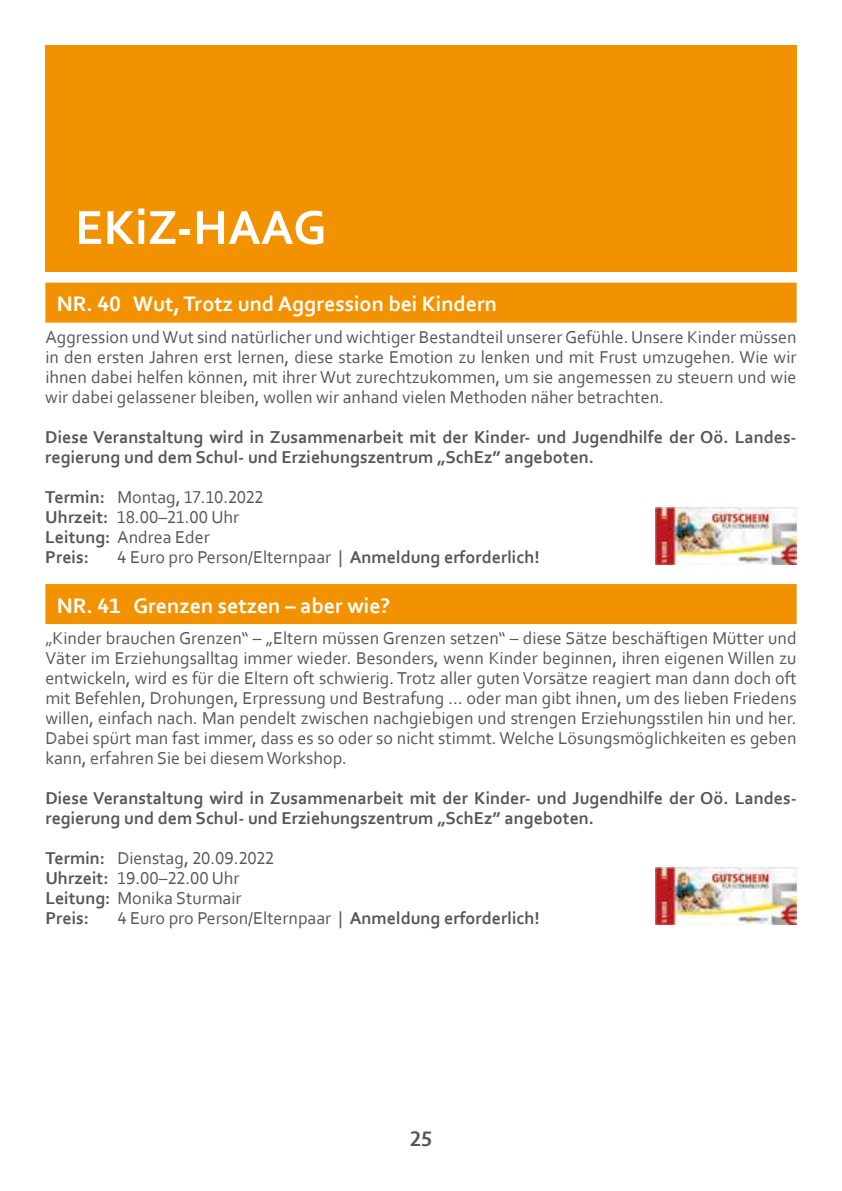
<style>
.page{position:relative;width:842px;height:1191px;background:#fff}
.page>*{position:absolute;margin:0;border:0;box-sizing:border-box;transform-origin:0 0}
.t1{font:700 50px "Corbel";color:#fff}
.t2{font:700 22px "Corbel";color:#fff}
.t3{font:700 22px "Corbel";color:#575756}
.t4{font:18px/20px "Corbel";color:#575756;text-align:justify}
.t5{font:700 18px/20px "Corbel";color:#575756}
.s1{font-weight:700}
</style>
<div class="page">
<div style="left:45px;top:45px;width:752px;height:227px;background:#f39200"></div>
<div style="left:45px;top:283px;width:752px;height:40px;background:#f39200"></div>
<div style="left:45px;top:584px;width:752px;height:40px;background:#f39200"></div>
<img style="left:655px;top:867px;width:141px;height:57px">
<img style="left:655px;top:507px;width:141px;height:57px">
<h1 class="t1" style="left:75px;top:196px;width:253px">EKiZ-HAAG</h1>
<p class="t2" style="left:57px;top:290px;width:442px">NR. 40 Wut, Trotz und Aggression bei Kindern</p>
<p class="t4" style="left:45px;top:326px;width:753px">Aggression undWut sind natürlicher und wichtiger Bestandteil unsererGefühle.Unsere Kinder müssen in den ersten Jahren erst lernen, diese starke Emotion zu lenken und mit Frust umzugehen. Wie wir ihnen dabei helfen können, mit ihrer Wut zurechtzukommen, um sie angemessen zu steuern und wie wir dabei gelassener bleiben, wollen wir anhand vielen Methoden näher betrachten.</p>
<p class="t5" style="left:45px;top:426px;width:753px">Diese Veranstaltung wird in Zusammenarbeit mit der Kinder- und Jugendhilfe der Oö. Landes&shy;regierung und dem Schul- und Erziehungszentrum „SchEz” angeboten.</p>
<p class="t4" style="left:45px;top:486px;width:220px;text-align:left"><span class="s1">Termin:</span> Montag, 17.10.2022<br><span class="s1">Uhrzeit:</span> 18.00–21.00 Uhr<br><span class="s1">Leitung:</span> Andrea Eder<br><span class="s1">Preis:</span></p>
<p class="t4" style="left:117px;top:546px;width:424px">4 Euro pro Person/Elternpaar | <span class="s1">Anmeldung erforderlich!</span></p>
<p class="t2" style="left:57px;top:592px;width:335px">NR. 41 Grenzen setzen – aber wie?</p>
<p class="t4" style="left:45px;top:627px;width:753px">„Kinder brauchen Grenzen“ – „Eltern müssen Grenzen setzen“ – diese Sätze beschäftigen Mütter und Väter im Erziehungsalltag immer wieder. Besonders, wenn Kinder beginnen, ihren eigenen Willen zu entwickeln, wird es für die Eltern oft schwierig. Trotz aller guten Vorsätze reagiert man dann doch oft mit Befehlen, Drohungen, Erpressung und Bestrafung … oder man gibt ihnen, um des lieben Friedens willen, einfach nach. Man pendelt zwischen nachgiebigen und strengen Erziehungsstilen hin und her.<br>Dabei spürt man fast immer, dass es so oder so nicht stimmt. Welche Lösungsmöglichkeiten es geben kann, erfahren Sie bei diesemWorkshop.</p>
<p class="t5" style="left:45px;top:787px;width:753px">Diese Veranstaltung wird in Zusammenarbeit mit der Kinder- und Jugendhilfe der Oö. Landes&shy;regierung und dem Schul- und Erziehungszentrum „SchEz” angeboten.</p>
<p class="t4" style="left:45px;top:847px;width:230px;text-align:left"><span class="s1">Termin:</span> Dienstag, 20.09.2022<br><span class="s1">Uhrzeit:</span> 19.00–22.00 Uhr<br><span class="s1">Leitung:</span> Monika Sturmair<br><span class="s1">Preis:</span></p>
<p class="t4" style="left:117px;top:907px;width:424px">4 Euro pro Person/Elternpaar | <span class="s1">Anmeldung erforderlich!</span></p>
<p class="t3" style="left:410px;top:1124px;width:24px">25</p>
</div>
